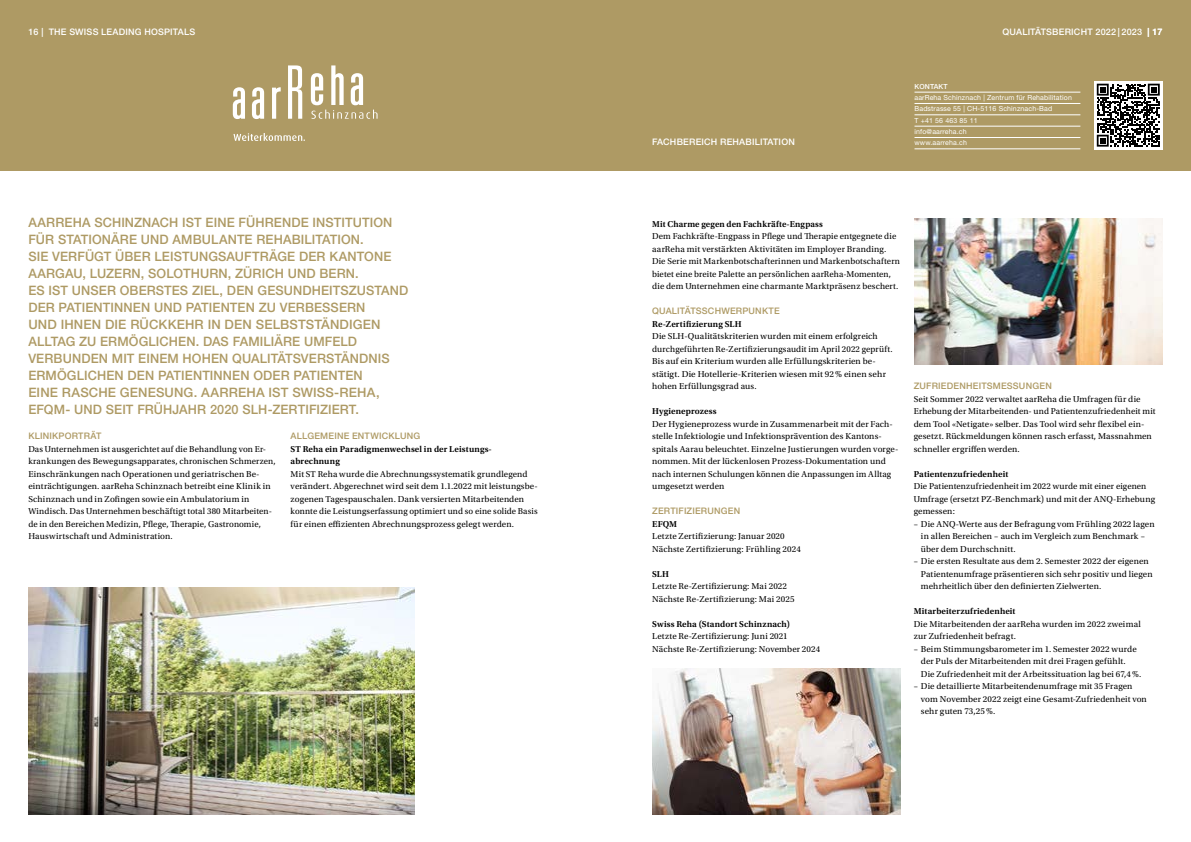
<style>
.page{position:relative;width:1191px;height:842px;background:#fff}
.page>*{position:absolute;margin:0;border:0;box-sizing:border-box;transform-origin:0 0}
.t1{font:500 13px/17px "Helvetica Neue LT Pro";letter-spacing:.01em;color:#ae9a64}
.t2{font:9px/12.5px "Utopia Std";letter-spacing:.01em;color:#000}
.t3{font:600 9px/12.5px "Utopia Std";letter-spacing:.01em;color:#000}
.t4{font:500 9px "Helvetica Neue LT Std";letter-spacing:.02em;color:#ae9a64}
.t5{font:500 9px "Helvetica Neue LT Std";letter-spacing:.02em;color:#fff}
.t6{font:7px/11.3px "Helvetica Neue LT Std";letter-spacing:.02em;color:#fff}
.t7{font:500 7px "Helvetica Neue LT Std";letter-spacing:.02em;color:#fff}
</style>
<div class="page">
<div style="left:0;top:0;width:1191px;height:171px;background:#ae9a64"></div>
<img style="left:28px;top:587px;width:387px;height:227px">
<img style="left:914px;top:218px;width:248px;height:146px">
<img style="left:652px;top:668px;width:248px;height:146px">
<div style="left:1093px;top:81px;width:69px;height:68px;background:#fff"></div>
<svg style="left:1096px;top:84px;width:63px;height:63px"></svg>
<hr style="left:914px;top:92px;width:166px;height:1px;background:#fff">
<hr style="left:914px;top:103px;width:166px;height:1px;background:#fff">
<hr style="left:914px;top:115px;width:166px;height:1px;background:#fff">
<hr style="left:914px;top:126px;width:166px;height:1px;background:#fff">
<hr style="left:914px;top:137px;width:166px;height:1px;background:#fff">
<hr style="left:914px;top:148px;width:166px;height:1px;background:#fff">
<svg style="left:233px;top:133px;width:72px;height:8px"></svg>
<svg style="left:233px;top:87px;width:12px;height:32px"></svg>
<svg style="left:252px;top:87px;width:12px;height:32px"></svg>
<svg style="left:272px;top:87px;width:9px;height:32px"></svg>
<svg style="left:288px;top:65px;width:14px;height:54px"></svg>
<svg style="left:311px;top:65px;width:66px;height:54px"></svg>
<p class="t5" style="left:28px;top:26px;width:168px">16 | THE SWISS LEADING HOSPITALS</p>
<p class="t5" style="left:1002px;top:26px;width:162px">QUALITÄTSBERICHT 2022 | 2023 | 17</p>
<p class="t1" style="left:28px;top:214px;width:381px">AARREHA SCHINZNACH IST EINE FÜHRENDE INSTITUTION FÜR STATIONÄRE UND AMBULANTE REHABILITATION.<br>SIE VERFÜGT ÜBER LEISTUNGSAUFTRÄGE DER KANTONE AARGAU, LUZERN, SOLOTHURN, ZÜRICH UND BERN.<br>ES IST UNSER OBERSTES ZIEL, DEN GESUNDHEITSZUSTAND DER PATIENTINNEN UND PATIENTEN ZU VERBESSERN<br>UND IHNEN DIE RÜCKKEHR IN DEN SELBSTSTÄNDIGEN ALLTAG ZU ERMÖGLICHEN. DAS FAMILIÄRE UMFELD VERBUNDEN MIT EINEM HOHEN QUALITÄTSVERSTÄNDNIS ERMÖGLICHEN DEN PATIENTINNEN ODER PATIENTEN<br>EINE RASCHE GENESUNG. AARREHA IST SWISS-REHA, EFQM- UND SEIT FRÜHJAHR 2020 SLH-ZERTIFIZIERT.</p>
<p class="t4" style="left:291px;top:431px;width:131px">ALLGEMEINE ENTWICKLUNG</p>
<p class="t3" style="left:291px;top:443px;width:203px">ST Reha ein Paradigmenwechsel in der Leistungs&shy;abrechnung</p>
<p class="t2" style="left:291px;top:468px;width:248px">Mit ST Reha wurde die Abrechnungssystematik grundlegend verändert. Abgerechnet wird seit dem 1.1.2022 mit leistungsbe&shy;zogenen Tagespauschalen. Dank versierten Mitarbeitenden konnte die Leistungserfassung optimiert und so eine solide Basis für einen effizienten Abrechnungsprozess gelegt werden.</p>
<p class="t4" style="left:28px;top:431px;width:75px">KLINIKPORTRÄT</p>
<p class="t2" style="left:28px;top:443px;width:249px">Das Unternehmen ist ausgerichtet auf die Behandlung von Er&shy;krankungen des Bewegungsapparates, chronischen Schmerzen, Einschränkungen nach Operationen und geriatrischen Be&shy;einträchtigungen. aarReha Schinznach betreibt eine Klinik in Schinznach und in Zofingen sowie ein Ambulatorium in Windisch. Das Unternehmen beschäftigt total 380 Mitarbeiten&shy;de in den Bereichen Medizin, Pflege, Therapie, Gastronomie, Hauswirtschaft und Administration.</p>
<p class="t5" style="left:652px;top:137px;width:144px">FACHBEREICH REHABILITATION</p>
<p class="t7" style="left:914px;top:82px;width:35px">KONTAKT</p>
<p class="t6" style="left:914px;top:92px;width:159px">aarReha Schinznach | Zentrum für Rehabilitation<br>Badstrasse 55 | CH-5116 Schinznach-Bad<br>T +41 56 463 85 11<br>info@aarreha.ch<br>www.aarreha.ch</p>
<p class="t3" style="left:652px;top:218px;width:172px">Mit Charme gegen den Fachkräfte-Engpass</p>
<p class="t2" style="left:652px;top:230px;width:249px">Dem Fachkräfte-Engpass in Pflege und Therapie entgegnete die aarReha mit verstärkten Aktivitäten im Employer Branding.<br>Die Serie mit Markenbotschafterinnen und Markenbotschaftern bietet eine breite Palette an persönlichen aarReha-Momenten, die dem Unternehmen eine charmante Marktpräsenz beschert.</p>
<p class="t4" style="left:652px;top:306px;width:129px">QUALITÄTSSCHWERPUNKTE</p>
<p class="t3" style="left:652px;top:318px;width:91px">Re-Zertifizierung SLH</p>
<p class="t2" style="left:652px;top:330px;width:242px">Die SLH-Qualitätskriterien wurden mit einem erfolgreich durchgeführten Re-Zertifizierungsaudit im April 2022 geprüft.<br>Bis auf ein Kriterium wurden alle Erfüllungskriterien be&shy;stätigt. Die Hotellerie-Kriterien wiesen mit 92% einen sehr hohen Erfüllungsgrad aus.</p>
<p class="t3" style="left:652px;top:405px;width:66px">Hygieneprozess</p>
<p class="t2" style="left:652px;top:418px;width:248px">Der Hygieneprozess wurde in Zusammenarbeit mit der Fach&shy;stelle Infektiologie und Infektionsprävention des Kantons&shy;spitals Aarau beleuchtet. Einzelne Justierungen wurden vorge&shy;nommen. Mit der lückenlosen Prozess-Dokumentation und nach internen Schulungen können die Anpassungen im Alltag umgesetzt werden</p>
<p class="t4" style="left:652px;top:506px;width:90px">ZERTIFIZIERUNGEN</p>
<p class="t3" style="left:652px;top:518px;width:26px">EFQM</p>
<p class="t2" style="left:652px;top:530px;width:150px">Letzte Zertifizierung: Januar 2020<br>Nächste Zertifizierung: Frühling 2024</p>
<p class="t3" style="left:652px;top:568px;width:18px">SLH</p>
<p class="t2" style="left:652px;top:580px;width:144px">Letzte Re-Zertifizierung: Mai 2022<br>Nächste Re-Zertifizierung: Mai 2025</p>
<p class="t3" style="left:652px;top:618px;width:139px">Swiss Reha (Standort Schinznach)</p>
<p class="t2" style="left:652px;top:630px;width:170px">Letzte Re-Zertifizierung: Juni 2021<br>Nächste Re-Zertifizierung: November 2024</p>
<p class="t4" style="left:913px;top:381px;width:139px">ZUFRIEDENHEITSMESSUNGEN</p>
<p class="t2" style="left:913px;top:393px;width:243px">Seit Sommer 2022 verwaltet aarReha die Umfragen für die Erhebung der Mitarbeitenden- und Patientenzufriedenheit mit dem Tool «Netigate» selber. Das Tool wird sehr flexibel ein&shy;gesetzt. Rückmeldungen können rasch erfasst, Massnahmen schneller ergriffen werden.</p>
<p class="t3" style="left:913px;top:468px;width:96px">Patientenzufriedenheit</p>
<p class="t2" style="left:913px;top:480px;width:243px">Die Patientenzufriedenheit im 2022 wurde mit einer eigenen<br>Umfrage (ersetzt PZ-Benchmark) und mit der ANQ-Erhebung gemessen:</p>
<p class="t2" style="left:921px;top:518px;width:235px;text-indent:-7px">– Die ANQ-Werte aus der Befragung vom Frühling 2022 lagen in allen Bereichen – auch im Vergleich zum Benchmark – über dem Durchschnitt.</p>
<p class="t2" style="left:921px;top:555px;width:233px;text-indent:-7px">– Die ersten Resultate aus dem 2. Semester 2022 der eigenen<br>Patientenumfrage präsentieren sich sehr positiv und liegen mehrheitlich über den definierten Zielwerten.</p>
<p class="t3" style="left:913px;top:605px;width:103px">Mitarbeiterzufriedenheit</p>
<p class="t2" style="left:913px;top:618px;width:229px">Die Mitarbeitenden der aarReha wurden im 2022 zweimal zur Zufriedenheit befragt.</p>
<p class="t2" style="left:921px;top:643px;width:222px;text-indent:-7px">– Beim Stimmungsbarometer im 1. Semester 2022 wurde der Puls der Mitarbeitenden mit drei Fragen gefühlt.<br>Die Zufriedenheit mit der Arbeitssituation lag bei 67,4%.</p>
<p class="t2" style="left:921px;top:680px;width:227px;text-indent:-7px">– Die detaillierte Mitarbeitendenumfrage mit 35 Fragen vom November 2022 zeigt eine Gesamt-Zufriedenheit von sehr guten 73,25%.</p>
</div>
